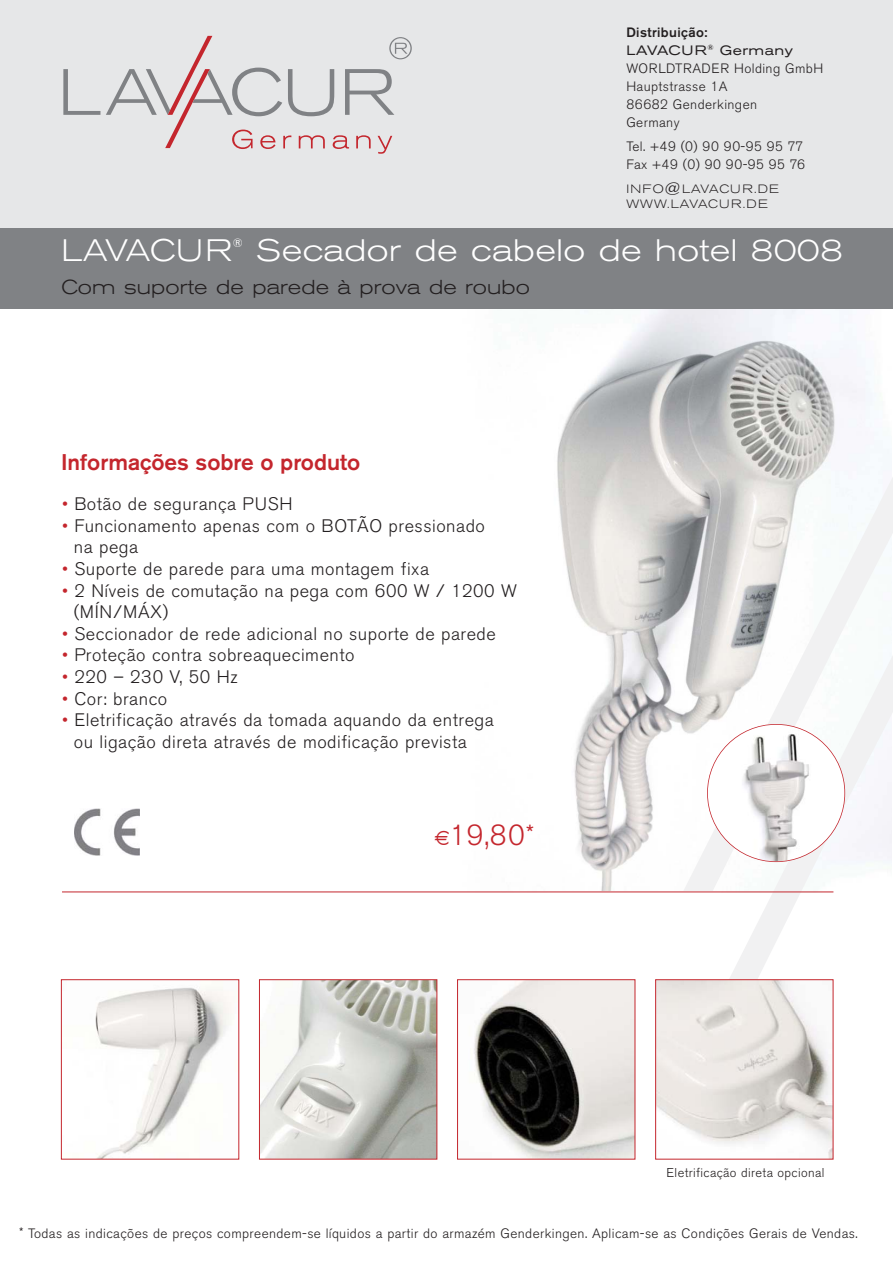
<style>
.page{position:relative;width:893px;height:1263px;background:#fff}
.page>*{position:absolute;margin:0;border:0;box-sizing:border-box;transform-origin:0 0}
.t1{font:300 expanded 30.75px "Akzidenz Grotesk BE";letter-spacing:.015em;color:#fff}
.t2{font:300 28.8px "Akzidenz Grotesk BE";color:#c4262d}
.t3{font:500 22.5px "Akzidenz Grotesk BE";color:#c4262d}
.t4{font:300 expanded 19.95px "Akzidenz Grotesk BE";letter-spacing:.005em;color:#231f20}
.t5{font:300 18px/21.6px "Akzidenz Grotesk BE";letter-spacing:.03em;color:#231f20}
.t6{font:300 13.5px/18px "Akzidenz Grotesk BE";letter-spacing:.03em;color:#231f20}
.t7{font:300 12.75px "Akzidenz Grotesk BE";letter-spacing:.03em;color:#231f20}
.t8{font:300 expanded 12px/15px "Akzidenz Grotesk BE";letter-spacing:.095em;color:#231f20}
.t9{font:300 expanded 12px "Akzidenz Grotesk BE";color:#fff}
.s1{font-weight:500}
.s2{font-weight:400;font-stretch:expanded}
.s3{font-size:15px}
.s4{color:#c4262d}
</style>
<div class="page">
<img style="left:557px;top:309px;width:315px;height:582px">
<svg style="left:659px;top:618px;width:175px;height:499px"></svg>
<svg style="left:675px;top:409px;width:218px;height:498px;fill:#f5f5f9"></svg>
<img style="left:95px;top:987px;width:136px;height:170px">
<div style="left:61px;top:979px;width:178px;height:180px;border:1px solid #c4262d"></div>
<img style="left:261px;top:981px;width:174px;height:176px">
<div style="left:259px;top:979px;width:178px;height:180px;border:1px solid #c4262d"></div>
<img style="left:474px;top:981px;width:159px;height:176px">
<div style="left:457px;top:979px;width:178px;height:180px;border:1px solid #c4262d"></div>
<img style="left:657px;top:981px;width:174px;height:176px">
<div style="left:655px;top:979px;width:178px;height:180px;border:1px solid #c4262d"></div>
<img style="left:74px;top:808px;width:66px;height:48px">
<div style="left:556px;top:891px;width:165px;height:63px;background:#fff"></div>
<hr style="left:62px;top:891px;width:771px;height:1px;background:#c4262d">
<img style="left:708px;top:725px;width:136px;height:136px;border-radius:50%">
<div style="left:0;top:0;width:893px;height:237px;background:#e6e7e8"></div>
<div style="left:0;top:228px;width:893px;height:81px;background:#808285"></div>
<svg style="left:63px;top:69px;width:37px;height:46px"></svg>
<svg style="left:106px;top:36px;width:306px;height:118px"></svg>
<p class="t6" style="left:626px;top:25px;width:198px"><span class="s1">Distribuição:<br></span><span class="s2">LAVACUR</span><sup>®</sup> <span class="s2">Germany<br></span>WORLDTRADER Holding GmbH<br>Hauptstrasse 1A<br>86682 Genderkingen<br>Germany</p>
<p class="t6" style="left:626px;top:139px;width:180px">Tel. +49 (0) 90 90-95 95 77<br>Fax +49 (0) 90 90-95 95 76</p>
<p class="t8" style="left:626px;top:182px;width:154px">INFO<span class="s3">@</span>LAVACUR.DE<br>WWW.LAVACUR.DE</p>
<h1 class="t1" style="left:62px;top:240px;width:172px">LAVACUR</h1>
<p class="t9" style="left:233px;top:238px;width:11px">®</p>
<h1 class="t1" style="left:256px;top:240px;width:588px">Secador de cabelo de hotel 8008</h1>
<p class="t4" style="left:62px;top:280px;width:470px">Com suporte de parede à prova de roubo</p>
<p class="t3" style="left:61px;top:454px;width:301px">Informações sobre o produto</p>
<p class="t5" style="left:62px;top:495px;width:232px"><span class="s4">•</span> Botão de segurança PUSH</p>
<p class="t5" style="left:74px;top:517px;width:413px;text-indent:-12px"><span class="s4">•</span> Funcionamento apenas com o BOTÃO pressionado na pega</p>
<p class="t5" style="left:62px;top:560px;width:368px"><span class="s4">•</span> Suporte de parede para uma montagem fixa</p>
<p class="t5" style="left:74px;top:582px;width:445px;text-indent:-12px"><span class="s4">•</span> 2 Níveis de comutação na pega com 600 W / 1200 W (MÍN/MÁX)</p>
<p class="t5" style="left:62px;top:625px;width:435px"><span class="s4">•</span> Seccionador de rede adicional no suporte de parede</p>
<p class="t5" style="left:62px;top:647px;width:294px"><span class="s4">•</span> Proteção contra sobreaquecimento</p>
<p class="t5" style="left:62px;top:668px;width:177px"><span class="s4">•</span> 220 – 230 V, 50 Hz</p>
<p class="t5" style="left:62px;top:690px;width:107px"><span class="s4">•</span> Cor: branco</p>
<p class="t5" style="left:74px;top:711px;width:422px;text-indent:-12px"><span class="s4">•</span> Eletrificação através da tomada aquando da entrega ou ligação direta através de modificação prevista</p>
<h2 class="t2" style="left:449px;top:824px;width:87px">19,80*</h2>
<p class="t7" style="left:667px;top:1168px;width:159px">Eletrificação direta opcional</p>
<p class="t6" style="left:19px;top:1226px;width:840px"><span class="s3">*</span> Todas as indicações de preços compreendem-se líquidos a partir do armazém Genderkingen. Aplicam-se as Condições Gerais de Vendas.</p>
</div>
